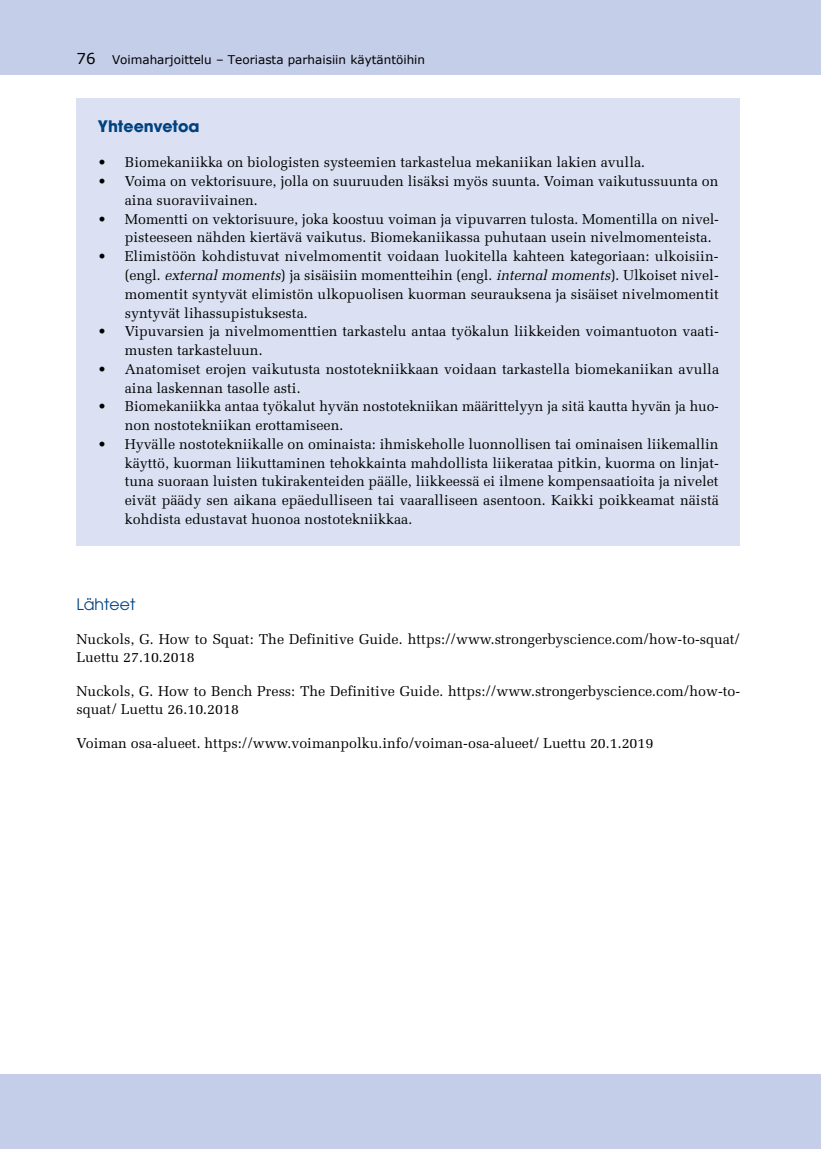
<style>
.page{position:relative;width:821px;height:1149px;background:#fff}
.page>*{position:absolute;margin:0;border:0;box-sizing:border-box;transform-origin:0 0}
.t1{font:700 15.75px "Avant Garde";color:#004180}
.t2{font:15.75px "Avant Garde";color:#004180}
.t3{font:14.25px/18.8px "Melior";color:#000}
.t4{font:12px "Verdana";color:#000}
.s1{font-size:15px}
.s2{font-style:italic}
</style>
<div class="page">
<div style="left:0;top:0;width:821px;height:74px;background:#c4cee8"></div>
<div style="left:0;top:1074px;width:821px;height:74px;background:#c4cee8"></div>
<div style="left:77px;top:98px;width:663px;height:447px;background:#dbe1f2"></div>
<p class="t4" style="left:77px;top:51px;width:350px"><span class="s1">76</span> Voimaharjoittelu – Teoriasta parhaisiin käytäntöihin</p>
<p class="t1" style="left:98px;top:115px;width:103px">Yhteenvetoa</p>
<p class="t3" style="left:98px;top:153px;width:549px">• Biomekaniikka on biologisten systeemien tarkastelua mekaniikan lakien avulla.</p>
<p class="t3" style="left:125px;top:172px;width:595px;text-indent:-27px">• Voima on vektorisuure, jolla on suuruuden lisäksi myös suunta. Voiman vaikutussuunta on aina suoraviivainen.</p>
<p class="t3" style="left:125px;top:209px;width:595px;text-indent:-27px">• Momentti on vektorisuure, joka koostuu voiman ja vipuvarren tulosta. Momentilla on nivel&shy;pisteeseen nähden kiertävä vaikutus. Biomekaniikassa puhutaan usein nivelmomenteista.</p>
<p class="t3" style="left:125px;top:247px;width:595px;text-align:justify;text-indent:-27px">• Elimistöön kohdistuvat nivelmomentit voidaan luokitella kahteen kategoriaan: ulkoisiin-(engl. <span class="s2">external moments</span>) ja sisäisiin momentteihin (engl. <span class="s2">internal moments</span>). Ulkoiset nivel&shy;momentit syntyvät elimistön ulkopuolisen kuorman seurauksena ja sisäiset nivelmomentit syntyvät lihassupistuksesta.</p>
<p class="t3" style="left:125px;top:322px;width:595px;text-indent:-27px">• Vipuvarsien ja nivelmomenttien tarkastelu antaa työkalun liikkeiden voimantuoton vaati&shy;musten tarkasteluun.</p>
<p class="t3" style="left:125px;top:359px;width:596px;text-indent:-27px">• Anatomiset erojen vaikutusta nostotekniikkaan voidaan tarkastella biomekaniikan avulla aina laskennan tasolle asti.</p>
<p class="t3" style="left:125px;top:397px;width:595px;text-indent:-27px">• Biomekaniikka antaa työkalut hyvän nostotekniikan määrittelyyn ja sitä kautta hyvän ja huo&shy;non nostotekniikan erottamiseen.</p>
<p class="t3" style="left:125px;top:434px;width:595px;text-align:justify;text-indent:-27px">• Hyvälle nostotekniikalle on ominaista: ihmiskeholle luonnollisen tai ominaisen liikemallin käyttö, kuorman liikuttaminen tehokkainta mahdollista liikerataa pitkin, kuorma on linjat&shy;tuna suoraan luisten tukirakenteiden päälle, liikkeessä ei ilmene kompensaatioita ja nivelet eivät päädy sen aikana epäedulliseen tai vaaralliseen asentoon. Kaikki poikkeamat näistä kohdista edustavat huonoa nostotekniikkaa.</p>
<p class="t2" style="left:77px;top:595px;width:60px">Lähteet</p>
<p class="t3" style="left:77px;top:630px;width:665px;line-height:17.2px">Nuckols, G. How to Squat: The Definitive Guide. https://www.strongerbyscience.com/how-to-squat/<br>Luettu 27.10.2018</p>
<p class="t3" style="left:77px;top:682px;width:665px;line-height:17.2px">Nuckols, G. How to Bench Press: The Definitive Guide. https://www.strongerbyscience.com/how-to&shy;squat/ Luettu 26.10.2018</p>
<p class="t3" style="left:77px;top:733px;width:578px">Voiman osa-alueet. https://www.voimanpolku.info/voiman-osa-alueet/ Luettu 20.1.2019</p>
</div>
